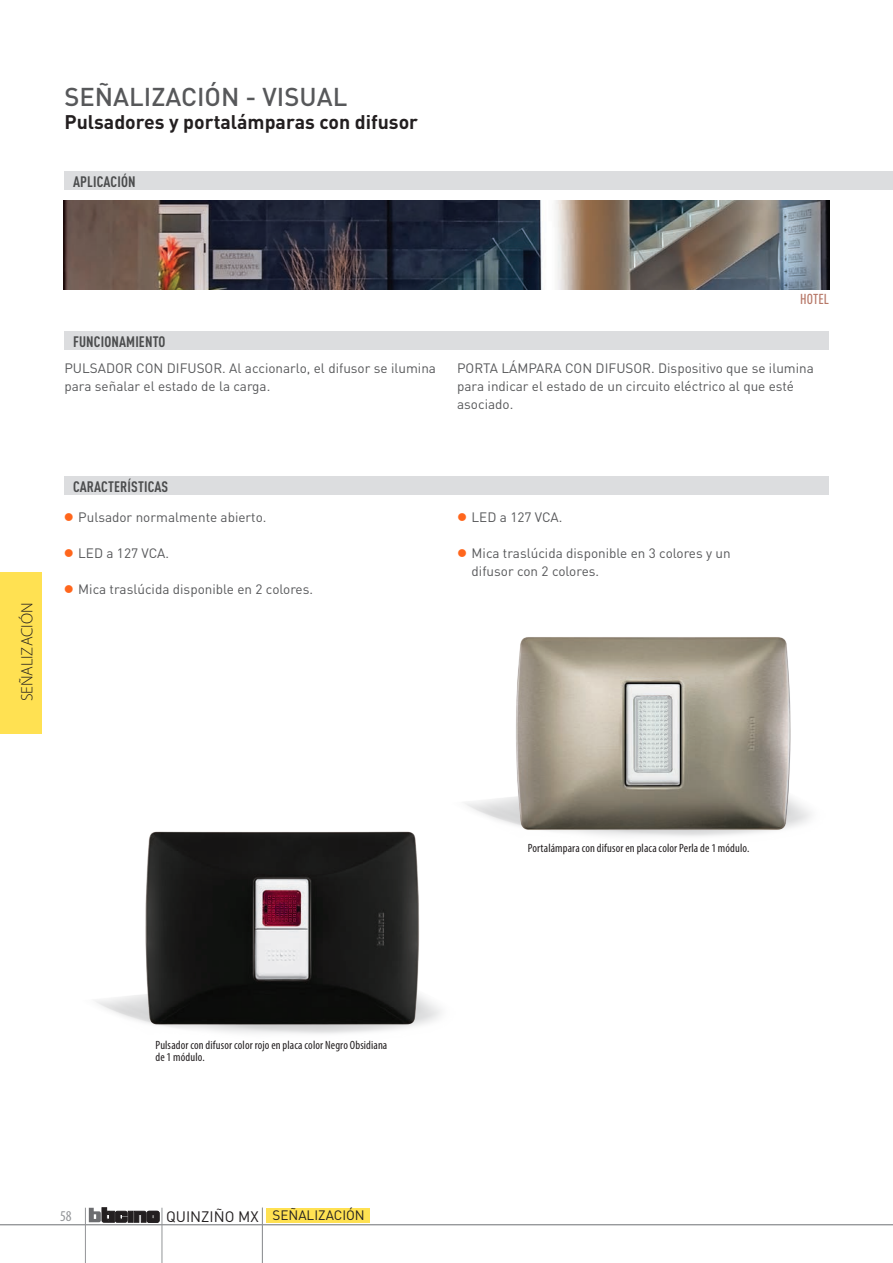
<style>
.page{position:relative;width:893px;height:1263px;background:#fff}
.page>*{position:absolute;margin:0;border:0;box-sizing:border-box;transform-origin:0 0}
.Titolo{font:500 25.5px "DIN";color:#57585a}
.Sottotitolo{font:700 19.5px "DIN";color:#231f20}
.t1{font:300 16.5px "Myriad Pro";letter-spacing:-.01em;color:#231f20}
.Titoletto_Tabella{font:700 condensed 15px "DIN Pro";letter-spacing:.01em;color:#4b4c4d}
.t2{font:15px "DIN";color:#231f20}
.t3{font:condensed 15px "Myriad Pro";color:#939598}
.D_CAT_titolo_tabella{font:500 condensed 14.25px "DIN Pro";letter-spacing:.01em;color:#b77868}
._393993{font:13.5px/18px "DIN Pro";color:#57585a}
.Testo_interno{font:13.5px "DIN Pro";color:#57585a}
.t4{font:13.5px "DIN";color:#231f20}
.Dida{font:condensed 12px "Myriad Pro";letter-spacing:.01em;color:#231f20}
.s1{color:#ff661c}
</style>
<div class="page">
<hr style="left:85px;top:1208px;width:1px;height:55px;background:#939598">
<hr style="left:162px;top:1208px;width:1px;height:55px;background:#939598">
<hr style="left:0;top:1224px;width:893px;height:1px;background:#939598">
<hr style="left:110px;top:1211px;width:4px;height:11px;background:#231f20">
<svg style="left:128px;top:1211px;width:5px;height:11px"></svg>
<svg style="left:134px;top:1211px;width:25px;height:11px"></svg>
<svg style="left:89px;top:1208px;width:20px;height:14px"></svg>
<svg style="left:115px;top:1211px;width:12px;height:11px"></svg>
<hr style="left:262px;top:1208px;width:1px;height:55px;background:#939598">
<div style="left:0;top:572px;width:42px;height:161px;background:#ffe152"></div>
<div style="left:266px;top:1208px;width:103px;height:14px;background:#ffe152"></div>
<div style="left:64px;top:332px;width:765px;height:18px;background:#dcdddf"></div>
<div style="left:64px;top:476px;width:765px;height:19px;background:#dcdddf"></div>
<img style="left:64px;top:200px;width:765px;height:89px">
<div style="left:64px;top:171px;width:829px;height:19px;background:#dcdddf"></div>
<img style="left:505px;top:637px;width:293px;height:200px">
<img style="left:138px;top:831px;width:287px;height:194px">
<p class="Titolo" style="left:64px;top:81px;width:284px">SEÑALIZACIÓN - VISUAL</p>
<p class="Sottotitolo" style="left:64px;top:109px;width:355px">Pulsadores y portalámparas con difusor</p>
<p class="Titoletto_Tabella" style="left:73px;top:173px;width:64px">APLICACIÓN</p>
<p class="t1" style="left:17px;top:701px;width:100px;rotate:-90deg">SEÑALIZACIÓN</p>
<p class="Titoletto_Tabella" style="left:73px;top:333px;width:94px">FUNCIONAMIENTO</p>
<p class="_393993" style="left:64px;top:359px;width:373px">PULSADOR CON DIFUSOR. Al accionarlo, el difusor se ilumina para señalar el estado de la carga.</p>
<p class="D_CAT_titolo_tabella" style="left:800px;top:291px;width:31px">HOTEL</p>
<p class="_393993" style="left:457px;top:359px;width:358px">PORTA LÁMPARA CON DIFUSOR. Dispositivo que se ilumina para indicar el estado de un circuito eléctrico al que esté asociado.</p>
<p class="Titoletto_Tabella" style="left:73px;top:478px;width:97px">CARACTERÍSTICAS</p>
<p class="Testo_interno" style="left:64px;top:508px;width:204px"><span class="s1">●</span> Pulsador normalmente abierto.</p>
<p class="Testo_interno" style="left:64px;top:544px;width:107px"><span class="s1">●</span> LED a 127 VCA.</p>
<p class="Testo_interno" style="left:64px;top:580px;width:251px"><span class="s1">●</span> Mica traslúcida disponible en 2 colores.</p>
<p class="Testo_interno" style="left:457px;top:508px;width:107px"><span class="s1">●</span> LED a 127 VCA.</p>
<p class="Testo_interno" style="left:457px;top:544px;width:275px"><span class="s1">●</span> Mica traslúcida disponible en 3 colores y un</p>
<p class="_393993" style="left:472px;top:562px;width:129px">difusor con 2 colores.</p>
<p class="Dida" style="left:528px;top:841px;width:223px">Portalámpara con difusor en placa color Perla de 1 módulo.</p>
<p class="Dida" style="left:155px;top:1038px;width:233px">Pulsador con difusor color rojo en placa color Negro Obsidiana</p>
<p class="Dida" style="left:155px;top:1050px;width:51px">de 1 módulo.</p>
<p class="t3" style="left:60px;top:1207px;width:13px">58</p>
<p class="t2" style="left:166px;top:1207px;width:94px">QUINZIÑO MX</p>
<p class="t4" style="left:272px;top:1207px;width:94px">SEÑALIZACIÓN</p>
</div>
